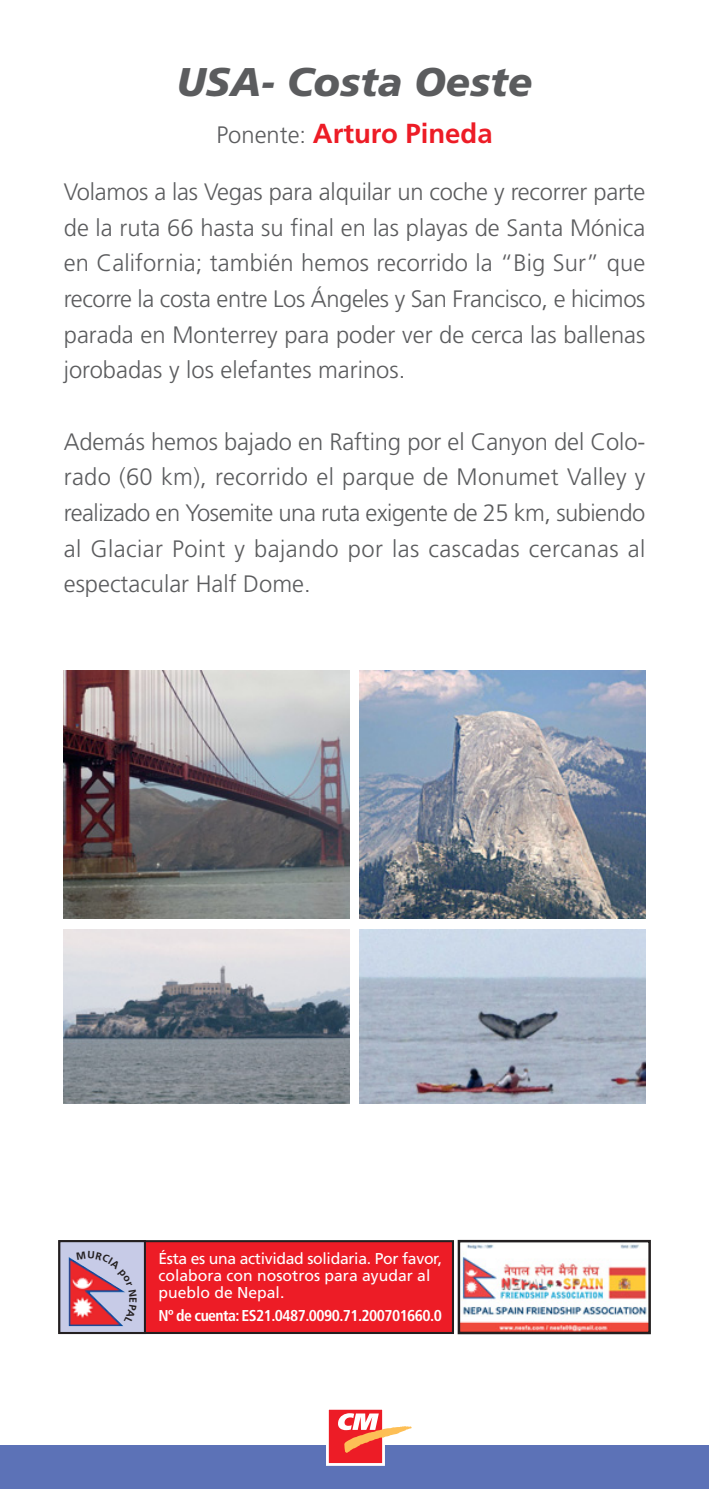
<style>
.page{position:relative;width:709px;height:1489px;background:#fff}
.page>*{position:absolute;margin:0;border:0;box-sizing:border-box;transform-origin:0 0}
.t1{font:italic 900 40px "Frutiger";color:#5b5c5e}
.t2{font:700 27.5px "Frutiger";color:#ed1c26}
.t3{font:300 23.75px/35.5px "Frutiger";color:#5b5c5e;text-align:justify}
.t4{font:15.75px/17.2px "Frutiger";color:#fff}
.t5{font:700 condensed 15.75px "Frutiger LT Std";letter-spacing:-.035em;color:#fff}
.s1{font-weight:300;font-size:23.75px;color:#5b5c5e}
</style>
<div class="page">
<img style="left:359px;top:929px;width:286px;height:174px">
<img style="left:64px;top:929px;width:285px;height:174px">
<div style="left:0;top:1445px;width:709px;height:43px;background:#5c72b7"></div>
<div style="left:326px;top:1406px;width:59px;height:59px;background:#ed1c26;border:3px solid #fff"></div>
<svg style="left:338px;top:1412px;width:73px;height:40px"></svg>
<div style="left:58px;top:1239px;width:396px;height:94px;background:#ed1c26;border:2px solid #231f20"></div>
<svg style="left:61px;top:1242px;width:82px;height:88px;background:#c1aec9"></svg>
<img style="left:69px;top:1256px;width:8px;height:23px">
<div style="left:58px;top:1239px;width:88px;height:94px;border:2px solid #231f20"></div>
<img style="left:460px;top:1242px;width:188px;height:89px">
<div style="left:457px;top:1239px;width:194px;height:95px;border:2px solid #231f20"></div>
<img style="left:359px;top:670px;width:286px;height:248px">
<img style="left:64px;top:670px;width:285px;height:248px">
<svg style="left:77px;top:1250px;width:60px;height:73px"></svg>
<h1 class="t1" style="left:177px;top:66px;width:357px">USA- Costa Oeste</h1>
<p class="t2" style="left:216px;top:122px;width:278px"><span class="s1">Ponente:</span> Arturo Pineda</p>
<p class="t3" style="left:64px;top:176px;width:583px">Volamos a las Vegas para alquilar un coche y recorrer parte de la ruta 66 hasta su final en las playas de Santa Mónica en California; también hemos recorrido la “Big Sur” que recorre la costa entre Los Ángeles y San Francisco, e hicimos parada en Monterrey para poder ver de cerca las ballenas jorobadas y los elefantes marinos.</p>
<p class="t3" style="left:64px;top:425px;width:583px">Además hemos bajado en Rafting por el Canyon del Colo&shy;rado (60 km), recorrido el parque de Monumet Valley y realizado en Yosemite una ruta exigente de 25 km, subiendo al Glaciar Point y bajando por las cascadas cercanas al espectacular Half Dome.</p>
<p class="t4" style="left:158px;top:1250px;width:285px">Ésta es una actividad solidaria. Por favor, colabora con nosotros para ayudar al pueblo de Nepal.</p>
<p class="t5" style="left:158px;top:1308px;width:285px">Nº de cuenta: ES21.0487.0090.71.200701660.0</p>
</div>
